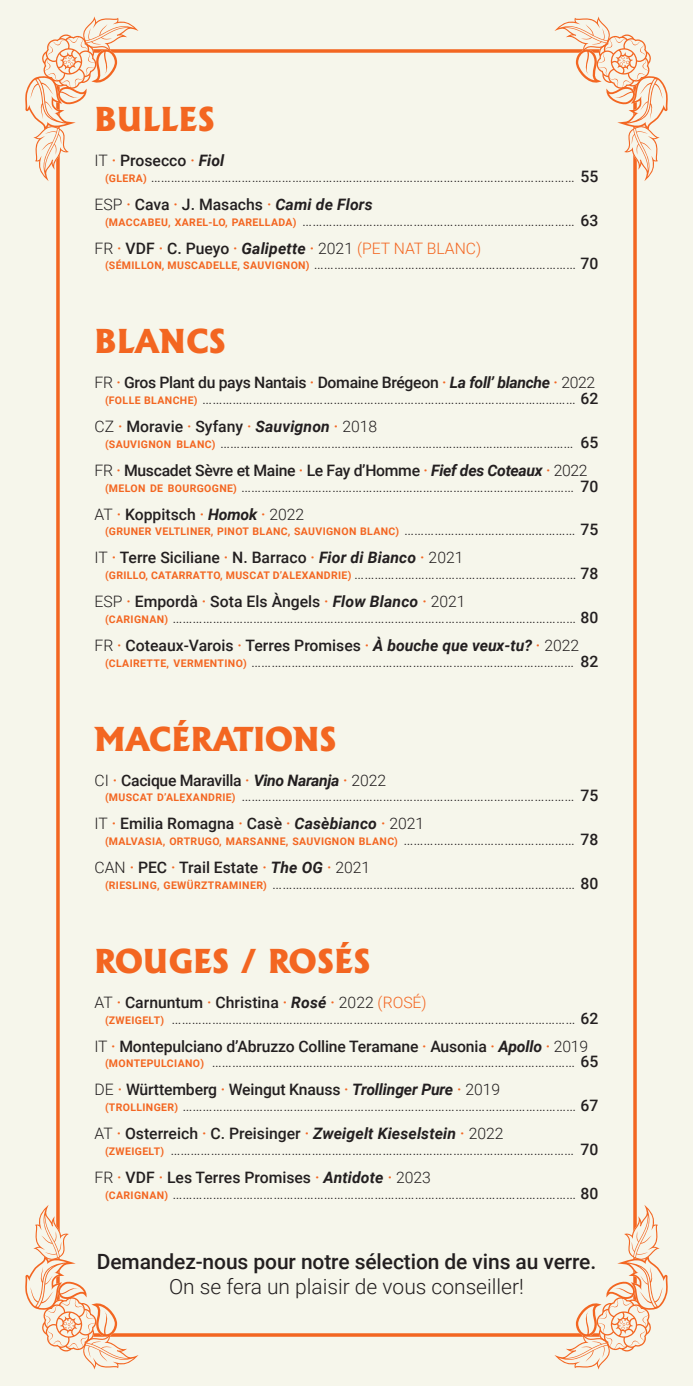
<style>
.page{position:relative;width:693px;height:1386px;background:#f6f6eb}
.page>*{position:absolute;margin:0;border:0;box-sizing:border-box;transform-origin:0 0}
.t1{font:800 31.5px "Albertus";color:#f36621}
.t2{font:500 21px/25.2px "Roboto";letter-spacing:-.005em;color:#231f20;text-align:center}
.t3{font:500 15.75px "Roboto";letter-spacing:-.005em;color:#231f20}
.t4{font:300 15.75px "Roboto";color:#231f20}
.t5{font:300 15.75px "Roboto";color:#f36621}
.t6{font:700 10.5px "Roboto";letter-spacing:.035em;color:#f36621}
.s1{font-weight:300}
.s2{color:#f36621}
.s3{font-weight:700;font-style:italic}
.s4{font-weight:700;font-size:10.5px;color:#f36621}
.s5{font-weight:500}
.s6{font-weight:300;font-size:15.75px;color:#231f20}
.s7{font-weight:500;font-size:15.75px;color:#231f20}
.s8{color:#231f20}
.s9{font-weight:500;color:#231f20}
.s10{font-weight:700;font-style:italic;color:#231f20}
.s11{font-weight:300;color:#f36621}
</style>
<div class="page">
<svg style="left:139px;top:49px;width:415px;height:4px;background:#f37739"></svg>
<svg style="left:56px;top:181px;width:4px;height:1024px;background:#f37739"></svg>
<svg style="left:25px;top:16px;width:114px;height:165px"></svg>
<svg style="left:139px;top:1333px;width:415px;height:4px;background:#f37739"></svg>
<svg style="left:633px;top:181px;width:4px;height:1024px;background:#f37739"></svg>
<svg style="left:554px;top:1205px;width:114px;height:165px"></svg>
<svg style="left:25px;top:1205px;width:114px;height:165px"></svg>
<svg style="left:554px;top:16px;width:114px;height:165px"></svg>
<p class="t1" style="left:94px;top:100px;width:122px">BULLES</p>
<p class="t3" style="left:94px;top:150px;width:131px"><span class="s1">IT</span> <span class="s2">·</span> Prosecco <span class="s2">·</span> <span class="s3">Fiol</span></p>
<p class="t4" style="left:105px;top:165px;width:495px"><span class="s4">(GLERA)</span> ……………………………………………………………………………………………………………… <span class="s5">55</span></p>
<p class="t3" style="left:94px;top:193px;width:280px"><span class="s1">ESP</span> <span class="s2">·</span> Cava <span class="s2">·</span> J. Masachs <span class="s2">·</span> <span class="s3">Cami de Flors</span></p>
<p class="t6" style="left:105px;top:215px;width:495px">(MACCABEU, XAREL-LO, PARELLADA) <span class="s6">………………………………………………………………………</span> <span class="s7">63</span></p>
<p class="t5" style="left:94px;top:237px;width:388px"><span class="s8">FR</span> <span class="s5">·</span> <span class="s9">VDF</span> <span class="s5">·</span> <span class="s9">C. Pueyo</span> <span class="s5">·</span> <span class="s10">Galipette</span> <span class="s5">·</span> <span class="s8">2021</span> (PET NAT BLANC)</p>
<p class="t6" style="left:105px;top:258px;width:495px">(SÉMILLON, MUSCADELLE, SAUVIGNON) <span class="s6">……………………………………………………………………</span> <span class="s7">70</span></p>
<p class="t1" style="left:94px;top:322px;width:133px">BLANCS</p>
<p class="t3" style="left:94px;top:372px;width:502px"><span class="s1">FR</span> <span class="s2">·</span> Gros Plant du pays Nantais <span class="s2">·</span> Domaine Brégeon <span class="s2">·</span> <span class="s3">La foll’ blanche</span> <span class="s2">·</span> <span class="s1">2022</span></p>
<p class="t4" style="left:105px;top:388px;width:495px"><span class="s4">(FOLLE BLANCHE)</span> ………………………………………………………………………………………………… <span class="s5">62</span></p>
<p class="t3" style="left:94px;top:416px;width:284px"><span class="s1">CZ</span> <span class="s2">·</span> Moravie <span class="s2">·</span> Syfany <span class="s2">·</span> <span class="s3">Sauvignon</span> <span class="s2">·</span> <span class="s1">2018</span></p>
<p class="t4" style="left:105px;top:431px;width:495px"><span class="s4">(SAUVIGNON BLANC)</span> …………………………………………………………………………………………… <span class="s5">65</span></p>
<p class="t3" style="left:94px;top:459px;width:495px"><span class="s1">FR</span> <span class="s2">·</span> Muscadet Sèvre et Maine <span class="s2">·</span> Le Fay d’Homme <span class="s2">·</span> <span class="s3">Fief des Coteaux</span> <span class="s2">·</span> <span class="s1">2022</span></p>
<p class="t4" style="left:105px;top:475px;width:495px"><span class="s4">(MELON DE BOURGOGNE)</span> ……………………………………………………………………………………… <span class="s5">70</span></p>
<p class="t3" style="left:94px;top:503px;width:211px"><span class="s1">AT</span> <span class="s2">·</span> Koppitsch <span class="s2">·</span> <span class="s3">Homok</span> <span class="s2">·</span> <span class="s1">2022</span></p>
<p class="t6" style="left:105px;top:524px;width:495px">(GRUNER VELTLINER, PINOT BLANC, SAUVIGNON BLANC) <span class="s6">……………………………………………</span> <span class="s7">75</span></p>
<p class="t3" style="left:94px;top:547px;width:371px"><span class="s1">IT</span> <span class="s2">·</span> Terre Siciliane <span class="s2">·</span> N. Barraco <span class="s2">·</span> <span class="s3">Fior di Bianco</span> <span class="s2">·</span> <span class="s1">2021</span></p>
<p class="t6" style="left:105px;top:568px;width:495px">(GRILLO, CATARRATTO, MUSCAT D’ALEXANDRIE) <span class="s6">…………………………………………………………</span> <span class="s7">78</span></p>
<p class="t3" style="left:94px;top:591px;width:373px"><span class="s1">ESP</span> <span class="s2">·</span> Empordà <span class="s2">·</span> Sota Els Àngels <span class="s2">·</span> <span class="s3">Flow Blanco</span> <span class="s2">·</span> <span class="s1">2021</span></p>
<p class="t4" style="left:105px;top:606px;width:495px"><span class="s4">(CARIGNAN)</span> ………………………………………………………………………………………………………… <span class="s5">80</span></p>
<p class="t3" style="left:94px;top:634px;width:486px"><span class="s1">FR</span> <span class="s2">·</span> Coteaux-Varois <span class="s2">·</span> Terres Promises <span class="s2">·</span> <span class="s3">À bouche que veux-tu?</span> <span class="s2">·</span> <span class="s1">2022</span></p>
<p class="t4" style="left:105px;top:650px;width:495px"><span class="s4">(CLAIRETTE, VERMENTINO)</span> …………………………………………………………………………………… <span class="s5">82</span></p>
<p class="t1" style="left:94px;top:719px;width:244px">MACÉRATIONS</p>
<p class="t3" style="left:94px;top:769px;width:293px"><span class="s1">CI</span> <span class="s2">·</span> Cacique Maravilla <span class="s2">·</span> <span class="s3">Vino Naranja</span> <span class="s2">·</span> <span class="s1">2022</span></p>
<p class="t4" style="left:105px;top:785px;width:495px"><span class="s4">(MUSCAT D’ALEXANDRIE)</span> ……………………………………………………………………………………… <span class="s5">75</span></p>
<p class="t3" style="left:94px;top:813px;width:331px"><span class="s1">IT</span> <span class="s2">·</span> Emilia Romagna <span class="s2">·</span> Casè <span class="s2">·</span> <span class="s3">Casèbianco</span> <span class="s2">·</span> <span class="s1">2021</span></p>
<p class="t6" style="left:105px;top:834px;width:495px">(MALVASIA, ORTRUGO, MARSANNE, SAUVIGNON BLANC) <span class="s6">……………………………………………</span> <span class="s7">78</span></p>
<p class="t3" style="left:94px;top:857px;width:277px"><span class="s1">CAN</span> <span class="s2">·</span> PEC <span class="s2">·</span> Trail Estate <span class="s2">·</span> <span class="s3">The OG</span> <span class="s2">·</span> <span class="s1">2021</span></p>
<p class="t4" style="left:105px;top:872px;width:495px"><span class="s4">(RIESLING, GEWÜRZTRAMINER)</span> ……………………………………………………………………………… <span class="s5">80</span></p>
<p class="t1" style="left:94px;top:942px;width:277px">ROUGES / ROSÉS</p>
<p class="t3" style="left:94px;top:991px;width:334px"><span class="s1">AT</span> <span class="s2">·</span> Carnuntum <span class="s2">·</span> Christina <span class="s2">·</span> <span class="s3">Rosé</span> <span class="s2">·</span> <span class="s1">2022</span> <span class="s11">(ROSÉ)</span></p>
<p class="t4" style="left:105px;top:1007px;width:495px"><span class="s4">(ZWEIGELT)</span> ………………………………………………………………………………………………………… <span class="s5">62</span></p>
<p class="t3" style="left:94px;top:1035px;width:495px"><span class="s1">IT</span> <span class="s2">·</span> Montepulciano d’Abruzzo Colline Teramane <span class="s2">·</span> Ausonia <span class="s2">·</span> <span class="s3">Apollo</span> <span class="s2">·</span> <span class="s1">2019</span></p>
<p class="t4" style="left:105px;top:1051px;width:495px"><span class="s4">(MONTEPULCIANO)</span> ……………………………………………………………………………………………… <span class="s5">65</span></p>
<p class="t3" style="left:94px;top:1079px;width:407px"><span class="s1">DE</span> <span class="s2">·</span> Württemberg <span class="s2">·</span> Weingut Knauss <span class="s2">·</span> <span class="s3">Trollinger Pure</span> <span class="s2">·</span> <span class="s1">2019</span></p>
<p class="t4" style="left:105px;top:1095px;width:495px"><span class="s4">(TROLLINGER)</span> ……………………………………………………………………………………………………… <span class="s5">67</span></p>
<p class="t3" style="left:94px;top:1123px;width:411px"><span class="s1">AT</span> <span class="s2">·</span> Osterreich <span class="s2">·</span> C. Preisinger <span class="s2">·</span> <span class="s3">Zweigelt Kieselstein</span> <span class="s2">·</span> <span class="s1">2022</span></p>
<p class="t4" style="left:105px;top:1138px;width:495px"><span class="s4">(ZWEIGELT)</span> ………………………………………………………………………………………………………… <span class="s5">70</span></p>
<p class="t3" style="left:94px;top:1166px;width:338px"><span class="s1">FR</span> <span class="s2">·</span> VDF <span class="s2">·</span> Les Terres Promises <span class="s2">·</span> <span class="s3">Antidote</span> <span class="s2">·</span> <span class="s1">2023</span></p>
<p class="t4" style="left:105px;top:1182px;width:495px"><span class="s4">(CARIGNAN)</span> ………………………………………………………………………………………………………… <span class="s5">80</span></p>
<p class="t2" style="left:97px;top:1248px;width:501px">Demandez-nous pour notre sélection de vins au verre.<br><span class="s1">On se fera un plaisir de vous conseiller!</span></p>
</div>
